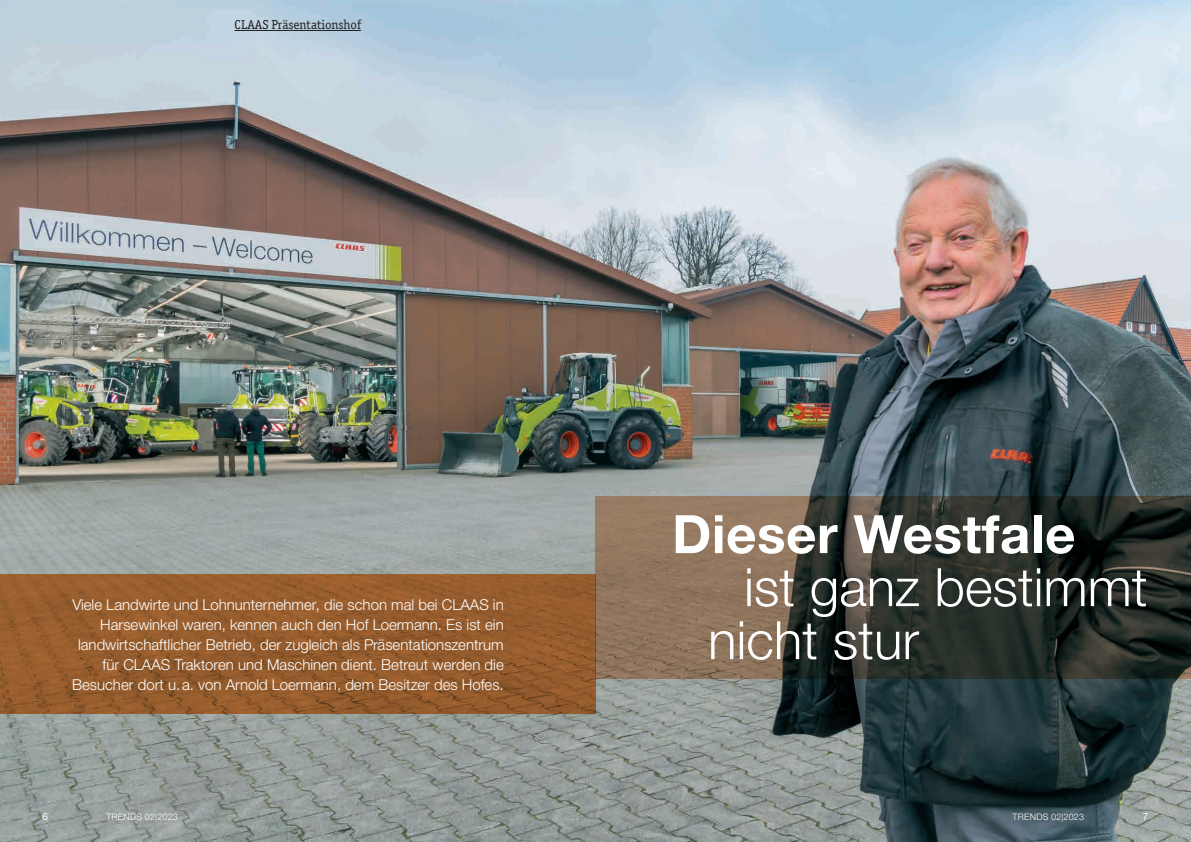
<style>
.page{position:relative;width:1191px;height:842px;background:#fff}
.page>*{position:absolute;margin:0;border:0;box-sizing:border-box;transform-origin:0 0}
.t1{font:300 53px/53px "CLAAS Helvetica Neue";color:#fff}
.t2{font:700 53px "CLAAS Helvetica Neue";letter-spacing:.01em;color:#fff}
.t3{font:300 15px/20px "CLAAS Helvetica Neue";color:#fff;text-align:right}
.t4{font:13px "Officina Serif ITC Pro";color:#231f20}
.t5{font:10px "CLAAS Helvetica Neue";color:#fff}
.t6{font:300 9px "CLAAS Helvetica Neue";letter-spacing:.02em;color:#fff}
</style>
<div class="page">
<img style="left:0;top:0;width:1191px;height:842px">
<svg style="left:0;top:574px;width:595px;height:140px;background:#945b2d"></svg>
<svg style="left:595px;top:496px;width:596px;height:182px;background:#4a453a"></svg>
<hr style="left:235px;top:30px;width:126px;height:1px;background:#231f20">
<p class="t4" style="left:235px;top:17px;width:128px">CLAAS Präsentationshof</p>
<p class="t3" style="left:72px;top:595px;width:433px">Viele Landwirte und Lohnunternehmer, die schon mal bei CLAAS in Harsewinkel waren, kennen auch den Hof Loermann. Es ist ein landwirtschaftlicher Betrieb, der zugleich als Präsentationszentrum für CLAAS Traktoren und Maschinen dient. Betreut werden die Besucher dort u.a. von Arnold Loermann, dem Besitzer des Hofes.</p>
<h1 class="t2" style="left:672px;top:500px;width:405px">Dieser Westfale</h1>
<h1 class="t1" style="left:708px;top:562px;width:441px;text-indent:36px">ist ganz bestimmt nicht stur</h1>
<p class="t5" style="left:43px;top:810px;width:7px">6</p>
<p class="t6" style="left:106px;top:811px;width:73px">TRENDS 02|2023</p>
<p class="t6" style="left:1012px;top:811px;width:73px">TRENDS 02|2023</p>
<p class="t5" style="left:1142px;top:810px;width:7px">7</p>
</div>
